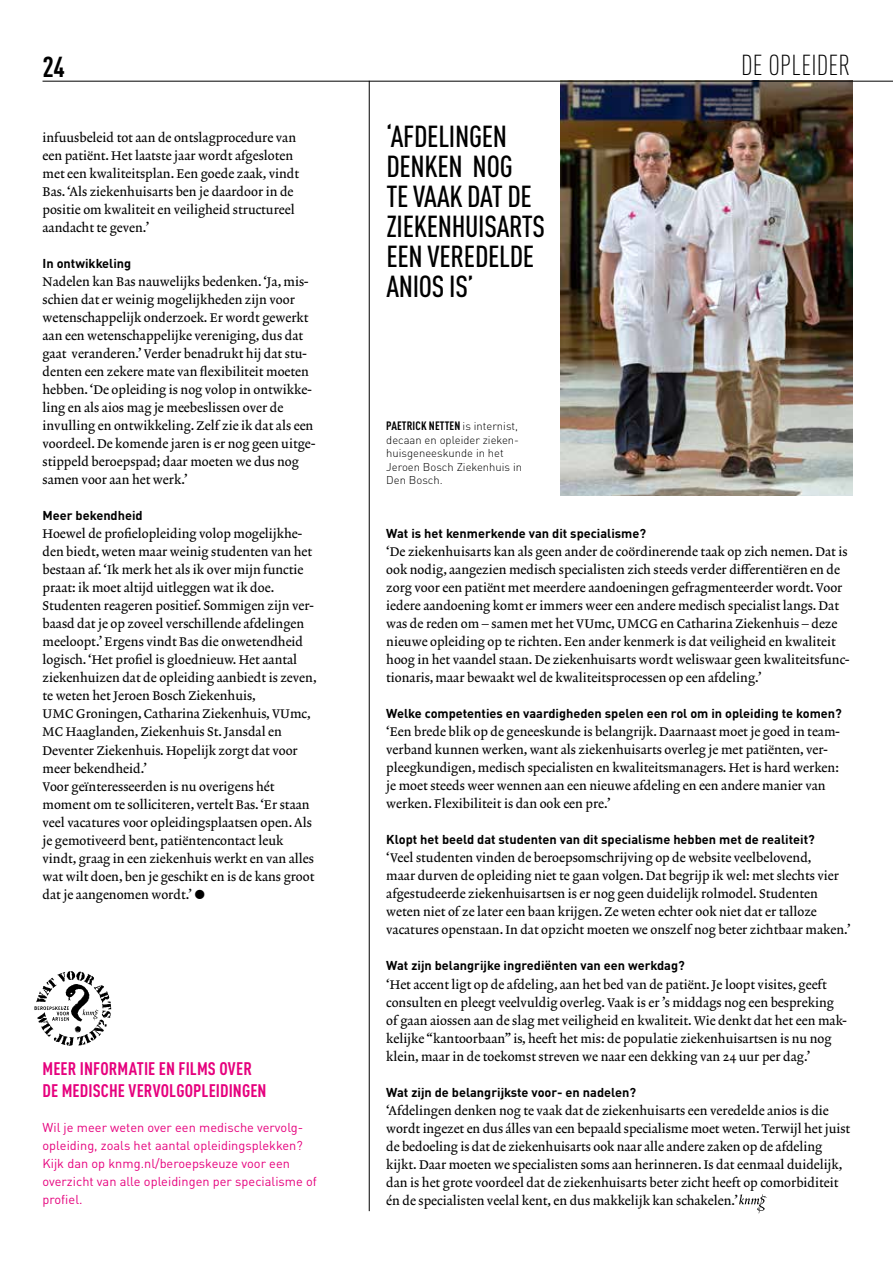
<style>
.page{position:relative;width:893px;height:1263px;background:#fff}
.page>*{position:absolute;margin:0;border:0;box-sizing:border-box;transform-origin:0 0}
.t1{font:500 condensed 30px/30px "DINOT";letter-spacing:-.01em;color:#000}
.t2{font:300 condensed 28.5px "DINOT";letter-spacing:.005em;color:#000}
.t3{font:700 condensed 28.5px "DINOT";color:#000}
.t4{font:700 condensed 18px/21.6px "DINOT";letter-spacing:.005em;color:#e6007d}
.t5{font:12.75px/18px "Lexicon No 2 Roman A";color:#000}
.t6{font:700 12.75px "DINOT";color:#000}
.t7{font:12.75px/18px "DINOT";color:#e6007d}
.t8{font:700 condensed 12px "DINOT";letter-spacing:.01em;color:#000}
.t9{font:300 11.25px/13.5px "DINOT";color:#000}
.s1{font-weight:300;font-stretch:normal;font-size:11.25px}
</style>
<div class="page">
<svg style="left:739px;top:1194px;width:28px;height:19px"></svg>
<img style="left:560px;top:82px;width:293px;height:413px">
<hr style="left:43px;top:81px;width:850px;height:1px;background:#000">
<hr style="left:369px;top:81px;width:1px;height:1130px;background:#000">
<svg style="left:34px;top:971px;width:77px;height:75px"></svg>
<h2 class="t3" style="left:43px;top:49px;width:24px">24</h2>
<p class="t5" style="left:43px;top:130px;width:258px">infuusbeleid tot aan de ontslagprocedure van een patiënt. Het laatste jaar wordt afgesloten met een kwaliteitsplan. Een goede zaak, vindt Bas. ‘Als ziekenhuisarts ben je daardoor in de positie om kwaliteit en veiligheid structureel aandacht te geven.’</p>
<p class="t6" style="left:43px;top:255px;width:90px">In ontwikkeling</p>
<p class="t5" style="left:43px;top:274px;width:274px">Nadelen kan Bas nauwelijks bedenken. ‘Ja, mis&shy;schien dat er weinig mogelijkheden zijn voor wetenschappelijk onderzoek. Er wordt gewerkt aan een wetenschappelijke vereniging, dus dat gaat veranderen.’ Verder benadrukt hij dat stu&shy;denten een zekere mate van flexibiliteit moeten hebben. ‘De opleiding is nog volop in ontwikke&shy;ling en als aios mag je meebeslissen over de invulling en ontwikkeling. Zelf zie ik dat als een voordeel. De komende jaren is er nog geen uitge&shy;stippeld beroepspad; daar moeten we dus nog samen voor aan het werk.’</p>
<p class="t6" style="left:43px;top:507px;width:102px">Meer bekendheid</p>
<p class="t5" style="left:43px;top:526px;width:276px">Hoewel de profielopleiding volop mogelijkhe&shy;den biedt, weten maar weinig studenten van het bestaan af. ‘Ik merk het als ik over mijn functie praat: ik moet altijd uitleggen wat ik doe.<br>Studenten reageren positief. Sommigen zijn ver&shy;baasd dat je op zoveel verschillende afdelingen meeloopt.’ Ergens vindt Bas die onwetendheid logisch. ‘Het profiel is gloednieuw. Het aantal ziekenhuizen dat de opleiding aanbiedt is zeven, te weten het Jeroen Bosch Ziekenhuis,<br>UMC Groningen, Catharina Ziekenhuis, VUmc, MC Haaglanden, Ziekenhuis St. Jansdal en Deventer Ziekenhuis. Hopelijk zorgt dat voor meer bekendheid.’<br>Voor geïnteresseerden is nu overigens hét moment om te solliciteren, vertelt Bas. ‘Er staan veel vacatures voor opleidingsplaatsen open. Als je gemotiveerd bent, patiëntencontact leuk vindt, graag in een ziekenhuis werkt en van alles wat wilt doen, ben je geschikt en is de kans groot dat je aangenomen wordt.’</p>
<h3 class="t4" style="left:43px;top:1058px;width:225px">MEER INFORMATIE EN FILMS OVER<br>DE MEDISCHE VERVOLGOPLEIDINGEN</h3>
<p class="t7" style="left:43px;top:1118px;width:276px">Wil je meer weten over een medische vervolg&shy;opleiding, zoals het aantal opleidingsplekken?<br>Kijk dan op knmg.nl/beroepskeuze voor een overzicht van alle opleidingen per specialisme of profiel.</p>
<h1 class="t1" style="left:386px;top:121px;width:160px">‘AFDELINGEN<br>DENKEN NOG<br>TE VAAK DAT DE<br>ZIEKENHUISARTS<br>EEN VEREDELDE<br>ANIOS IS’</h1>
<p class="t8" style="left:386px;top:419px;width:133px">PAETRICK NETTEN <span class="s1">is internist,</span></p>
<p class="t9" style="left:386px;top:433px;width:137px">decaan en opleider zieken&shy;huisgeneeskunde in het<br>Jeroen Bosch Ziekenhuis in<br>Den Bosch.</p>
<h2 class="t2" style="left:741px;top:49px;width:111px">DE OPLEIDER</h2>
<p class="t6" style="left:386px;top:525px;width:261px">Wat is het kenmerkende van dit specialisme?</p>
<p class="t5" style="left:386px;top:544px;width:465px">‘De ziekenhuisarts kan als geen ander de coördinerende taak op zich nemen. Dat is ook nodig, aangezien medisch specialisten zich steeds verder differentiëren en de zorg voor een patiënt met meerdere aandoeningen gefragmenteerder wordt. Voor iedere aandoening komt er immers weer een andere medisch specialist langs. Dat was de reden om – samen met het VUmc, UMCG en Catharina Ziekenhuis – deze nieuwe opleiding op te richten. Een ander kenmerk is dat veiligheid en kwaliteit hoog in het vaandel staan. De ziekenhuisarts wordt weliswaar geen kwaliteitsfunc&shy;tionaris, maar bewaakt wel de kwaliteitsprocessen op een afdeling.’</p>
<p class="t6" style="left:386px;top:705px;width:457px">Welke competenties en vaardigheden spelen een rol om in opleiding te komen?</p>
<p class="t5" style="left:386px;top:724px;width:455px">‘Een brede blik op de geneeskunde is belangrijk. Daarnaast moet je goed in team&shy;verband kunnen werken, want als ziekenhuisarts overleg je met patiënten, ver&shy;pleegkundigen, medisch specialisten en kwaliteitsmanagers. Het is hard werken: je moet steeds weer wennen aan een nieuwe afdeling en een andere manier van werken. Flexibiliteit is dan ook een pre.’</p>
<p class="t6" style="left:386px;top:831px;width:430px">Klopt het beeld dat studenten van dit specialisme hebben met de realiteit?</p>
<p class="t5" style="left:386px;top:850px;width:466px">‘Veel studenten vinden de beroepsomschrijving op de website veelbelovend,<br>maar durven de opleiding niet te gaan volgen. Dat begrijp ik wel: met slechts vier afgestudeerde ziekenhuisartsen is er nog geen duidelijk rolmodel. Studenten weten niet of ze later een baan krijgen. Ze weten echter ook niet dat er talloze vacatures openstaan. In dat opzicht moeten we onszelf nog beter zichtbaar maken.’</p>
<p class="t6" style="left:386px;top:957px;width:300px">Wat zijn belangrijke ingrediënten van een werkdag?</p>
<p class="t5" style="left:386px;top:976px;width:462px">‘Het accent ligt op de afdeling, aan het bed van de patiënt. Je loopt visites, geeft consulten en pleegt veelvuldig overleg. Vaak is er ’s middags nog een bespreking of gaan aiossen aan de slag met veiligheid en kwaliteit. Wie denkt dat het een mak&shy;kelijke “kantoorbaan” is, heeft het mis: de populatie ziekenhuisartsen is nu nog klein, maar in de toekomst streven we naar een dekking van 24 uur per dag.’</p>
<p class="t6" style="left:386px;top:1083px;width:251px">Wat zijn de belangrijkste voor- en nadelen?</p>
<p class="t5" style="left:386px;top:1102px;width:465px">‘Afdelingen denken nog te vaak dat de ziekenhuisarts een veredelde anios is die wordt ingezet en dus álles van een bepaald specialisme moet weten. Terwijl het juist de bedoeling is dat de ziekenhuisarts ook naar alle andere zaken op de afdeling kijkt. Daar moeten we specialisten soms aan herinneren. Is dat eenmaal duidelijk, dan is het grote voordeel dat de ziekenhuisarts beter zicht heeft op comorbiditeit én de specialisten veelal kent, en dus makkelijk kan schakelen.’</p>
</div>
